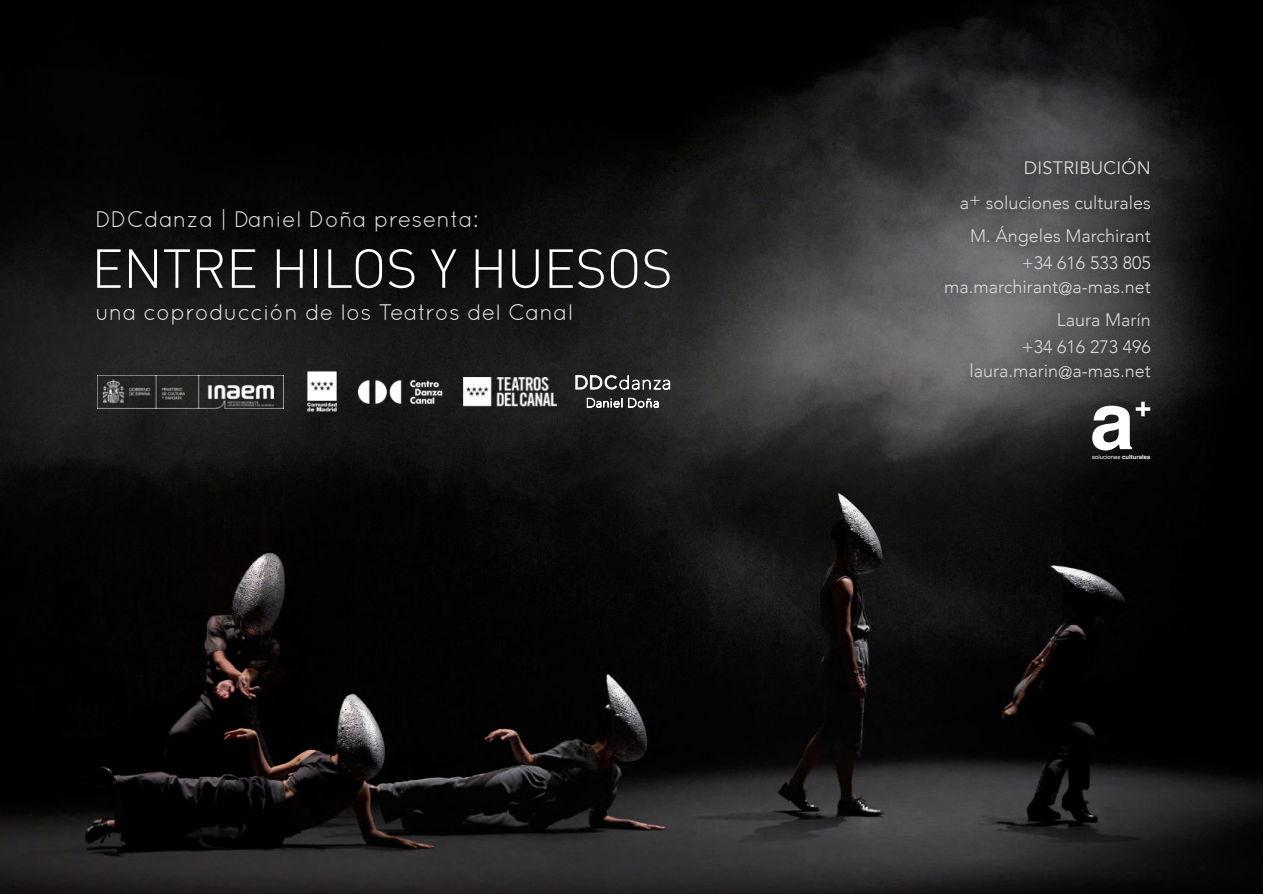
<style>
.page{position:relative;width:1263px;height:894px;background:#fff}
.page>*{position:absolute;margin:0;border:0;box-sizing:border-box;transform-origin:0 0}
.t1{font:300 54px "DIN Pro";letter-spacing:-.01em;color:#fff}
.t2{font:22.5px "Quicksand";letter-spacing:.005em;color:#e6e6e6}
.t3{font:300 18px/33px "Avenir";color:#d9d9d9;text-align:right}
.t4{font:18px "Avenir";letter-spacing:.015em;color:#d9d9d9}
.t5{font:5.85px "Helvetica";letter-spacing:.01em;color:#fff}
.s1{font-weight:700}
</style>
<div class="page">
<img style="left:0;top:0;width:1263px;height:893px">
<svg style="left:575px;top:374px;width:96px;height:16px"></svg>
<svg style="left:587px;top:397px;width:35px;height:11px"></svg>
<svg style="left:628px;top:397px;width:31px;height:11px"></svg>
<img style="left:305px;top:368px;width:35px;height:46px">
<img style="left:355px;top:376px;width:90px;height:30px">
<img style="left:97px;top:375px;width:187px;height:33px">
<img style="left:464px;top:377px;width:92px;height:29px">
<img style="left:933px;top:146px;width:230px;height:246px">
<svg style="left:1092px;top:401px;width:58px;height:49px"></svg>
<p class="t2" style="left:95px;top:211px;width:385px">DDCdanza | Daniel Doña presenta:</p>
<h1 class="t1" style="left:91px;top:246px;width:583px">ENTRE HILOS Y HUESOS</h1>
<p class="t2" style="left:95px;top:304px;width:479px">una coproducción de los Teatros del Canal</p>
<p class="t4" style="left:1024px;top:156px;width:128px">DISTRIBUCIÓN</p>
<p class="t3" style="left:960px;top:186px;width:193px;text-align:center">a+ soluciones culturales<br>M. Ángeles Marchirant</p>
<p class="t3" style="left:944px;top:251px;width:208px;line-height:24px">+34 616 533 805 ma.marchirant@a-mas.net</p>
<p class="t3" style="left:1022px;top:306px;width:130px;line-height:27px">Laura Marín +34 616 273 496</p>
<p class="t3" style="left:969px;top:354px;width:183px">laura.marin@a-mas.net</p>
<p class="t5" style="left:1092px;top:455px;width:60px">soluciones <span class="s1">culturales</span></p>
</div>
